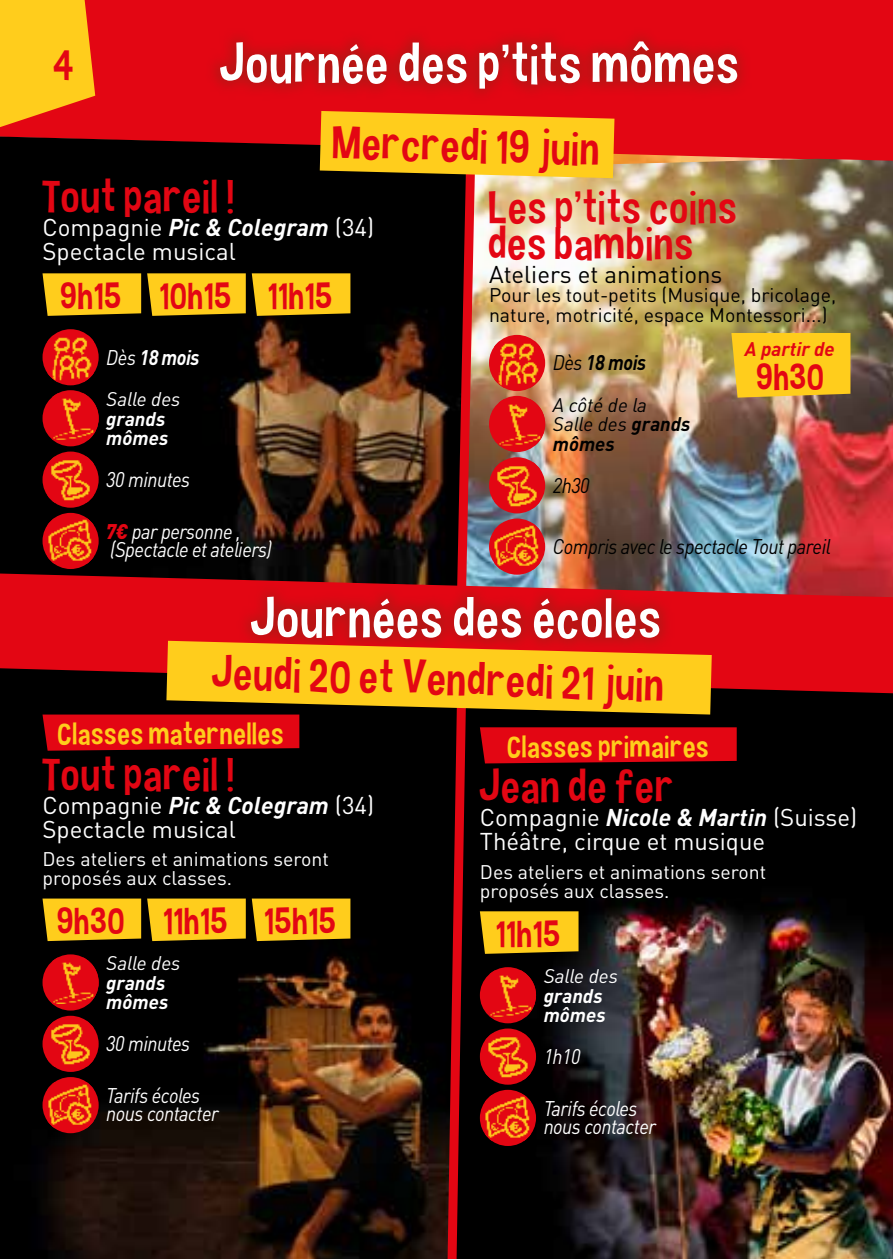
<style>
.page{position:relative;width:893px;height:1259px;background:#fff}
.page>*{position:absolute;margin:0;border:0;box-sizing:border-box;transform-origin:0 0}
.t1{font:54px "Hauracherell NC";color:#fff}
.t2{font:45px/36px "Hauracherell NC";color:#e30613}
.t3{font:42px "Hauracherell NC";color:#e30613}
.t4{font:36px "Hauracherell NC";color:#e30613}
.t5{font:30px "Hauracherell NC";color:#ffcd1c}
.t6{font:24px/24px "DIN Pro";color:#fff}
.t7{font:24px "DIN Pro";color:#000}
.t8{font:italic 21px/18px "DIN Pro";letter-spacing:-.025em;color:#fff;scale:.9 1}
.t9{font:italic 21px "DIN Pro";letter-spacing:-.025em;color:#000;scale:.9 1}
.t10{font:italic 700 21px "DIN Pro";letter-spacing:-.025em;color:#fff;scale:.9 1}
.t11{font:italic 700 21px "DIN Pro";letter-spacing:-.025em;color:#000;scale:.9 1}
.t12{font:19.5px/19.5px "DIN Pro";color:#fff}
.t13{font:19.5px/19.5px "DIN Pro";color:#000}
.t14{font:italic 700 19.5px/19.5px "DIN Pro";color:#fff}
.t15{font:italic 19.5px/19.5px "DIN Pro";color:#000}
.t16{font:italic 19.5px "DIN Pro";color:#fff}
.t17{font:italic 700 19.5px "DIN Pro";color:#e30613}
.s1{font-weight:700;font-style:italic}
.s2{font-weight:400}
.s3{font-weight:900;color:#e30613}
.s4{font-weight:700}
</style>
<div class="page">
<div style="left:850px;top:0;width:43px;height:159px;background:#e30613"></div>
<img style="left:850px;top:159px;width:43px;height:414px">
<img style="left:850px;top:693px;width:43px;height:566px">
<svg style="left:850px;top:573px;width:43px;height:120px;background:#d90c18"></svg>
<img style="left:0;top:0;width:850px;height:1259px">
<h3 class="t3" style="left:54px;top:38px;width:23px">4</h3>
<h1 class="t1" style="left:220px;top:30px;width:523px">Journée des p’tits mômes</h1>
<h2 class="t2" style="left:334px;top:122px;width:270px;rotate:2deg">Mercredi 19 juin</h2>
<h2 class="t2" style="left:43px;top:178px;width:195px">Tout pareil !</h2>
<p class="t6" style="left:43px;top:213px;width:333px">Compagnie <span class="s1">Pic &amp; Colegram</span> (34)<br>Spectacle musical</p>
<h3 class="t4" style="left:61px;top:273px;width:274px">9h15 10h15 11h15</h3>
<p class="t10" style="left:106px;top:340px;width:105px"><span class="s2">Dès</span> 18 mois</p>
<p class="t16" style="left:106px;top:384px;width:76px">Salle des</p>
<p class="t14" style="left:106px;top:406px;width:63px">grands mômes</p>
<p class="t8" style="left:106px;top:468px;width:95px">30 minutes</p>
<p class="t8" style="left:106px;top:520px;width:186px"><span class="s3">7€</span> par personne , (Spectacle et ateliers)</p>
<h2 class="t2" style="left:489px;top:188px;width:251px">Les p’tits coins des bambins</h2>
<p class="t7" style="left:489px;top:255px;width:235px">Ateliers et animations</p>
<p class="t13" style="left:489px;top:283px;width:349px">Pour les tout-petits (Musique, bricolage, nature, motricité, espace Montessori...)</p>
<p class="t11" style="left:553px;top:346px;width:105px"><span class="s2">Dès</span> 18 mois</p>
<p class="t15" style="left:553px;top:393px;width:139px">A côté de la<br>Salle des <span class="s4">grands mômes</span></p>
<p class="t9" style="left:553px;top:469px;width:42px">2h30</p>
<p class="t17" style="left:745px;top:333px;width:91px">A partir de</p>
<h3 class="t4" style="left:757px;top:354px;width:70px">9h30</h3>
<p class="t9" style="left:553px;top:530px;width:310px">Compris avec le spectacle Tout pareil</p>
<h1 class="t1" style="left:251px;top:584px;width:414px">Journées des écoles</h1>
<h2 class="t2" style="left:213px;top:652px;width:455px;rotate:2deg">Jeudi 20 et Vendredi 21 juin</h2>
<p class="t5" style="left:58px;top:714px;width:228px">Classes maternelles</p>
<h2 class="t2" style="left:43px;top:755px;width:195px">Tout pareil !</h2>
<p class="t6" style="left:43px;top:790px;width:333px">Compagnie <span class="s1">Pic &amp; Colegram</span> (34)<br>Spectacle musical</p>
<p class="t12" style="left:43px;top:847px;width:288px">Des ateliers et animations seront proposés aux classes.</p>
<h3 class="t4" style="left:58px;top:898px;width:281px">9h30 11h15 15h15</h3>
<p class="t16" style="left:106px;top:948px;width:76px">Salle des</p>
<p class="t14" style="left:106px;top:970px;width:63px">grands mômes</p>
<p class="t8" style="left:106px;top:1032px;width:95px">30 minutes</p>
<p class="t8" style="left:106px;top:1084px;width:126px">Tarifs écoles nous contacter</p>
<p class="t5" style="left:508px;top:727px;width:204px">Classes primaires</p>
<h2 class="t2" style="left:480px;top:768px;width:197px">Jean de fer</h2>
<p class="t6" style="left:480px;top:803px;width:379px">Compagnie <span class="s1">Nicole &amp; Martin</span> (Suisse)<br>Théâtre, cirque et musique</p>
<p class="t12" style="left:480px;top:860px;width:288px">Des ateliers et animations seront proposés aux classes.</p>
<h3 class="t4" style="left:497px;top:911px;width:67px">11h15</h3>
<p class="t16" style="left:544px;top:961px;width:76px">Salle des</p>
<p class="t14" style="left:544px;top:983px;width:63px">grands mômes</p>
<p class="t8" style="left:544px;top:1045px;width:42px">1h10</p>
<p class="t8" style="left:544px;top:1097px;width:126px">Tarifs écoles nous contacter</p>
</div>
